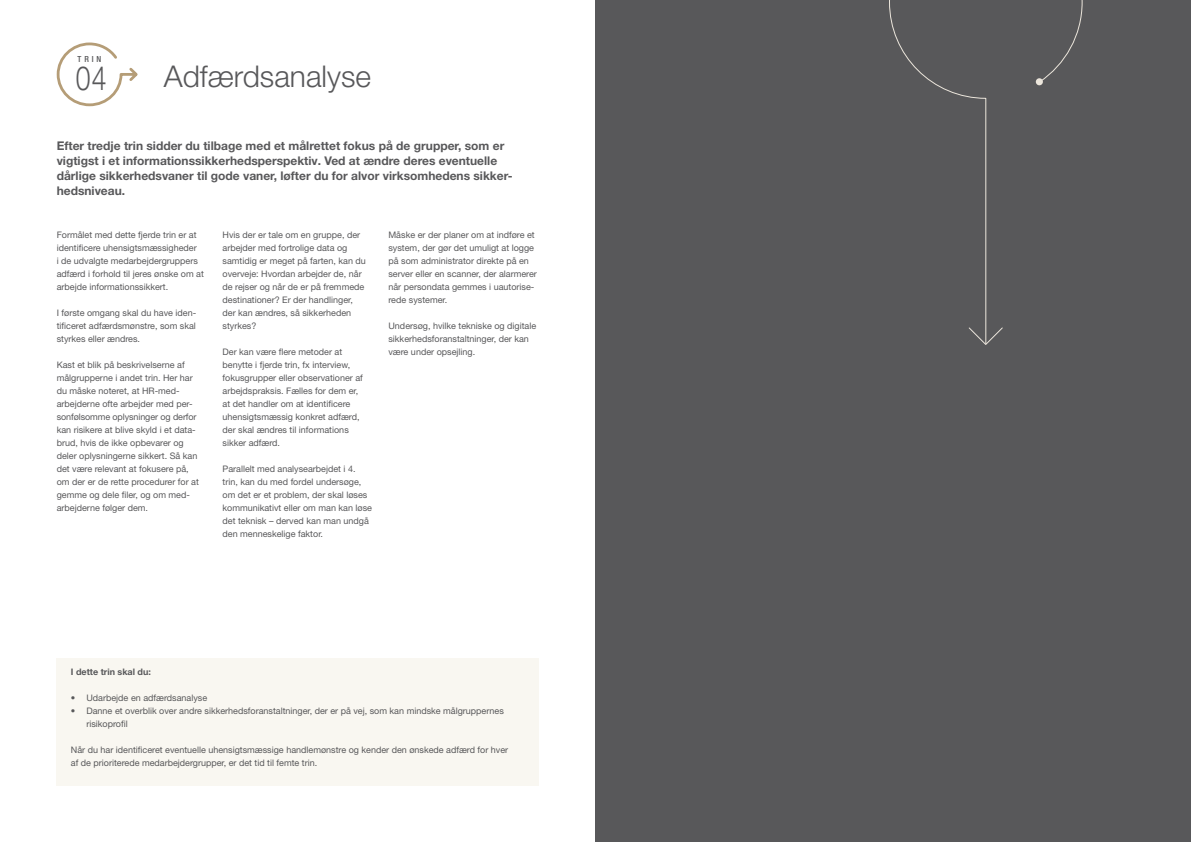
<style>
.page{position:relative;width:1191px;height:842px;background:#fff}
.page>*{position:absolute;margin:0;border:0;box-sizing:border-box;transform-origin:0 0}
.t1{font:300 33.3px "Helvetica Neue LT Pro";color:#58585a;scale:.8 1}
.t2{font:300 30px "Helvetica Neue LT Pro";color:#58585a}
.t3{font:700 12px/15px "Helvetica Neue LT Pro";color:#58585a}
.t4{font:9px/13px "Helvetica Neue LT Pro";color:#58585a}
.t5{font:700 9px "Helvetica Neue LT Pro";color:#58585a}
.t6{font:500 condensed 8.4px "Helvetica Neue LT Pro";color:#58585a}
</style>
<div class="page">
<div style="left:595px;top:0;width:596px;height:842px;background:#58585a"></div>
<div style="left:57px;top:658px;width:482px;height:127px;background:#f9f7f1"></div>
<svg style="left:56px;top:42px;width:82px;height:65px"></svg>
<svg style="left:889px;top:0;width:194px;height:345px"></svg>
<div style="left:1035px;top:78px;width:8px;height:7px;background:#ece6dc;border-radius:50%"></div>
<p class="t6" style="left:78px;top:54px;width:25px">TRIN</p>
<h1 class="t1" style="left:76px;top:58px;width:40px">04</h1>
<h2 class="t2" style="left:164px;top:58px;width:209px">Adfærdsanalyse</h2>
<p class="t3" style="left:57px;top:138px;width:457px">Efter tredje trin sidder du tilbage med et målrettet fokus på de grupper, som er vigtigst i et informationssikkerhedsperspektiv. Ved at ændre deres eventuelle dårlige sikkerhedsvaner til gode vaner, løfter du for alvor virksomhedens sikker&shy;hedsniveau.</p>
<p class="t4" style="left:57px;top:228px;width:149px">Formålet med dette fjerde trin er at identificere uhensigtsmæssigheder<br>i de udvalgte medarbejdergruppers adfærd i forhold til jeres ønske om at arbejde informationssikkert.</p>
<p class="t4" style="left:57px;top:306px;width:141px;text-align:justify">I første omgang skal du have iden&shy;tificeret adfærdsmønstre, som skal styrkes eller ændres.</p>
<p class="t4" style="left:57px;top:358px;width:144px">Kast et blik på beskrivelserne af målgrupperne i andet trin. Her har du måske noteret, at HR-med&shy;arbejderne ofte arbejder med per&shy;sonfølsomme oplysninger og derfor kan risikere at blive skyld i et data&shy;brud, hvis de ikke opbevarer og deler oplysningerne sikkert. Så kan det være relevant at fokusere på, om der er de rette procedurer for at gemme og dele filer, og om med&shy;arbejderne følger dem.</p>
<p class="t4" style="left:388px;top:228px;width:150px">Måske er der planer om at indføre et system, der gør det umuligt at logge på som administrator direkte på en server eller en scanner, der alarmerer når persondata gemmes i uautorise&shy;rede systemer.</p>
<p class="t4" style="left:388px;top:319px;width:149px">Undersøg, hvilke tekniske og digitale sikkerhedsforanstaltninger, der kan være under opsejling.</p>
<p class="t4" style="left:223px;top:228px;width:145px">Hvis der er tale om en gruppe, der arbejder med fortrolige data og samtidig er meget på farten, kan du overveje: Hvordan arbejder de, når de rejser og når de er på fremmede destinationer? Er der handlinger, der kan ændres, så sikkerheden styrkes?</p>
<p class="t4" style="left:223px;top:345px;width:142px">Der kan være flere metoder at benytte i fjerde trin, fx interview, fokusgrupper eller observationer af arbejdspraksis. Fælles for dem er, at det handler om at identificere uhensigtsmæssig konkret adfærd, der skal ændres til informations sikker adfærd.</p>
<p class="t4" style="left:223px;top:462px;width:151px">Parallelt med analysearbejdet i 4. trin, kan du med fordel undersøge, om det er et problem, der skal løses kommunikativt eller om man kan løse det teknisk – derved kan man undgå den menneskelige faktor.</p>
<p class="t5" style="left:71px;top:666px;width:81px">I dette trin skal du:</p>
<p class="t4" style="left:71px;top:691px;width:138px">• Udarbejde en adfærdsanalyse</p>
<p class="t4" style="left:86px;top:704px;width:419px;text-indent:-16px">• Danne et overblik over andre sikkerhedsforanstaltninger, der er på vej, som kan mindske målgruppernes risikoprofil</p>
<p class="t4" style="left:71px;top:743px;width:439px">Når du har identificeret eventuelle uhensigtsmæssige handlemønstre og kender den ønskede adfærd for hver af de prioriterede medarbejdergrupper, er det tid til femte trin.</p>
</div>
